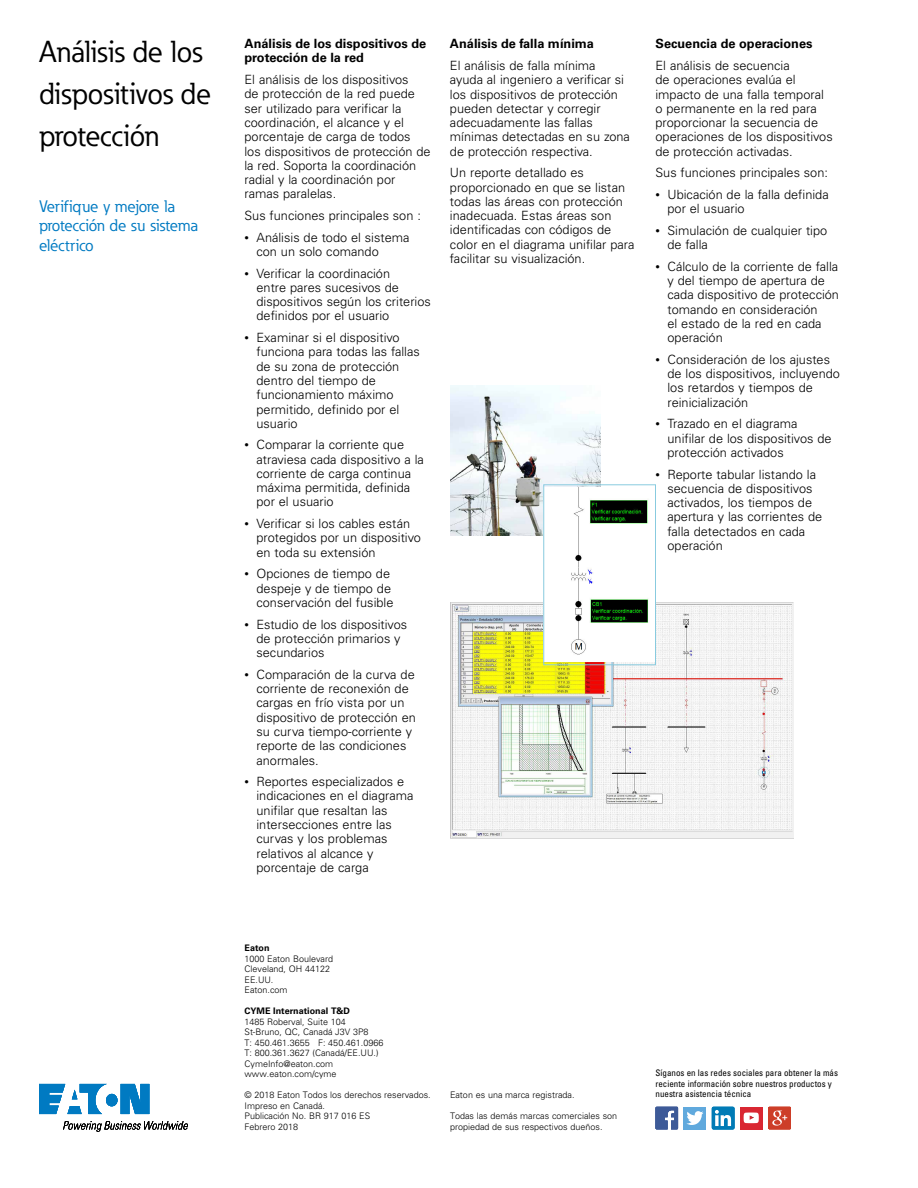
<style>
.page{position:relative;width:918px;height:1188px;background:#fff}
.page>*{position:absolute;margin:0;border:0;box-sizing:border-box;transform-origin:0 0}
.t1{font:30px/42px "Eaton";color:#000}
.t2{font:16.5px/19.5px "Eaton";color:#007ac2}
.t3{font:300 12.75px/14.2px "Univers LT Std";color:#000}
.t4{font:700 12.75px/14.2px "Univers LT Std";color:#000}
.t5{font:300 9px/10.5px "Univers LT Std";color:#000}
.t6{font:condensed 9px/10.5px "Univers LT Std";color:#000}
.t7{font:700 9px "Univers LT Std";color:#000}
.s1{font-size:9px}
</style>
<div class="page">
<div style="left:740px;top:1107px;width:23px;height:22px;background:#d92732"></div>
<div style="left:684px;top:1107px;width:22px;height:22px;background:#60a9dd"></div>
<svg style="left:656px;top:1107px;width:22px;height:22px"></svg>
<svg style="left:686px;top:1111px;width:17px;height:14px"></svg>
<div style="left:712px;top:1107px;width:22px;height:22px;background:#007bb6;border-radius:2px"></div>
<svg style="left:715px;top:1110px;width:16px;height:16px"></svg>
<svg style="left:768px;top:1107px;width:23px;height:22px"></svg>
<svg style="left:744px;top:1113px;width:15px;height:10px"></svg>
<svg style="left:39px;top:1084px;width:110px;height:30px"></svg>
<svg style="left:63px;top:1121px;width:125px;height:11px"></svg>
<img style="left:450px;top:603px;width:343px;height:235px">
<img style="left:450px;top:385px;width:150px;height:150px">
<img style="left:546px;top:488px;width:108px;height:174px">
<div style="left:544px;top:485px;width:112px;height:180px;border:1px solid #88cbdf"></div>
<h1 class="t1" style="left:39px;top:31px;width:174px">Análisis de los dispositivos de protección</h1>
<p class="t2" style="left:39px;top:197px;width:160px">Verifique y mejore la protección de su sistema eléctrico</p>
<p class="t4" style="left:244px;top:37px;width:183px">Análisis de los dispositivos de protección de la red</p>
<p class="t3" style="left:244px;top:73px;width:188px">El análisis de los dispositivos<br>de protección de la red puede ser utilizado para verificar la coordinación, el alcance y el porcentaje de carga de todos<br>los dispositivos de protección de la red. Soporta la coordinación radial y la coordinación por ramas paralelas.</p>
<p class="t3" style="left:244px;top:208px;width:178px">Sus funciones principales son :</p>
<p class="t3" style="left:256px;top:230px;width:155px;text-indent:-12px"><span class="s1">•</span> Análisis de todo el sistema con un solo comando</p>
<p class="t3" style="left:256px;top:266px;width:176px;text-indent:-12px"><span class="s1">•</span> Verificar la coordinación<br>entre pares sucesivos de dispositivos según los criterios definidos por el usuario</p>
<p class="t3" style="left:256px;top:331px;width:165px;text-indent:-12px"><span class="s1">•</span> Examinar si el dispositivo funciona para todas las fallas de su zona de protección dentro del tiempo de funcionamiento máximo permitido, definido por el usuario</p>
<p class="t3" style="left:256px;top:438px;width:169px;text-indent:-12px"><span class="s1">•</span> Comparar la corriente que atraviesa cada dispositivo a la corriente de carga continua máxima permitida, definida por el usuario</p>
<p class="t3" style="left:256px;top:517px;width:166px;text-indent:-12px"><span class="s1">•</span> Verificar si los cables están protegidos por un dispositivo en toda su extensión</p>
<p class="t3" style="left:256px;top:567px;width:139px;text-indent:-12px"><span class="s1">•</span> Opciones de tiempo de despeje y de tiempo de conservación del fusible</p>
<p class="t3" style="left:256px;top:617px;width:152px;text-indent:-12px"><span class="s1">•</span> Estudio de los dispositivos de protección primarios y secundarios</p>
<p class="t3" style="left:256px;top:667px;width:161px;text-indent:-12px"><span class="s1">•</span> Comparación de la curva de corriente de reconexión de cargas en frío vista por un dispositivo de protección en su curva tiempo-corriente y reporte de las condiciones anormales.</p>
<p class="t3" style="left:256px;top:775px;width:158px;text-indent:-12px"><span class="s1">•</span> Reportes especializados e indicaciones en el diagrama unifilar que resaltan las intersecciones entre las curvas y los problemas relativos al alcance y porcentaje de carga</p>
<p class="t4" style="left:450px;top:37px;width:146px">Análisis de falla mínima</p>
<p class="t3" style="left:450px;top:58px;width:181px">El análisis de falla mínima ayuda al ingeniero a verificar si los dispositivos de protección pueden detectar y corregir adecuadamente las fallas mínimas detectadas en su zona de protección respectiva.</p>
<p class="t3" style="left:450px;top:166px;width:186px">Un reporte detallado es proporcionado en que se listan todas las áreas con protección inadecuada. Estas áreas son identificadas con códigos de color en el diagrama unifilar para facilitar su visualización.</p>
<p class="t4" style="left:655px;top:37px;width:159px">Secuencia de operaciones</p>
<p class="t3" style="left:655px;top:58px;width:179px">El análisis de secuencia<br>de operaciones evalúa el impacto de una falla temporal o permanente en la red para proporcionar la secuencia de operaciones de los dispositivos de protección activadas.</p>
<p class="t3" style="left:655px;top:166px;width:174px">Sus funciones principales son:</p>
<p class="t3" style="left:668px;top:187px;width:163px;text-indent:-12px"><span class="s1">•</span> Ubicación de la falla definida por el usuario</p>
<p class="t3" style="left:668px;top:223px;width:161px;text-indent:-12px"><span class="s1">•</span> Simulación de cualquier tipo de falla</p>
<p class="t3" style="left:668px;top:259px;width:173px;text-indent:-12px"><span class="s1">•</span> Cálculo de la corriente de falla y del tiempo de apertura de cada dispositivo de protección tomando en consideración<br>el estado de la red en cada operación</p>
<p class="t3" style="left:668px;top:352px;width:174px;text-indent:-12px"><span class="s1">•</span> Consideración de los ajustes de los dispositivos, incluyendo los retardos y tiempos de reinicialización</p>
<p class="t3" style="left:668px;top:417px;width:166px;text-indent:-12px"><span class="s1">•</span> Trazado en el diagrama unifilar de los dispositivos de protección activados</p>
<p class="t3" style="left:668px;top:467px;width:156px;text-indent:-12px"><span class="s1">•</span> Reporte tabular listando la secuencia de dispositivos activados, los tiempos de apertura y las corrientes de falla detectados en cada operación</p>
<p class="t7" style="left:245px;top:943px;width:27px">Eaton</p>
<p class="t5" style="left:245px;top:953px;width:90px">1000 Eaton Boulevard<br>Cleveland, OH 44122<br>EE.UU.<br>Eaton.com</p>
<p class="t7" style="left:245px;top:1006px;width:107px">CYME International T&amp;D</p>
<p class="t5" style="left:245px;top:1016px;width:140px">1485 Roberval, Suite 104<br>St-Bruno, QC, Canadá J3V 3P8<br>T: 450.461.3655 F: 450.461.0966<br>T: 800.361.3627 (Canadá/EE.UU.)<br>CymeInfo@eaton.com www.eaton.com/cyme</p>
<p class="t5" style="left:245px;top:1090px;width:188px">© 2018 Eaton Todos los derechos reservados.<br>Impreso en Canadá.<br>Publicación No. BR 917 016 ES<br>Febrero 2018</p>
<p class="t5" style="left:450px;top:1090px;width:126px">Eaton es una marca registrada.</p>
<p class="t5" style="left:450px;top:1111px;width:169px">Todas las demás marcas comerciales son propiedad de sus respectivos dueños.</p>
<p class="t6" style="left:656px;top:1067px;width:184px">Síganos en las redes sociales para obtener la más reciente información sobre nuestros productos y nuestra asistencia técnica</p>
</div>
